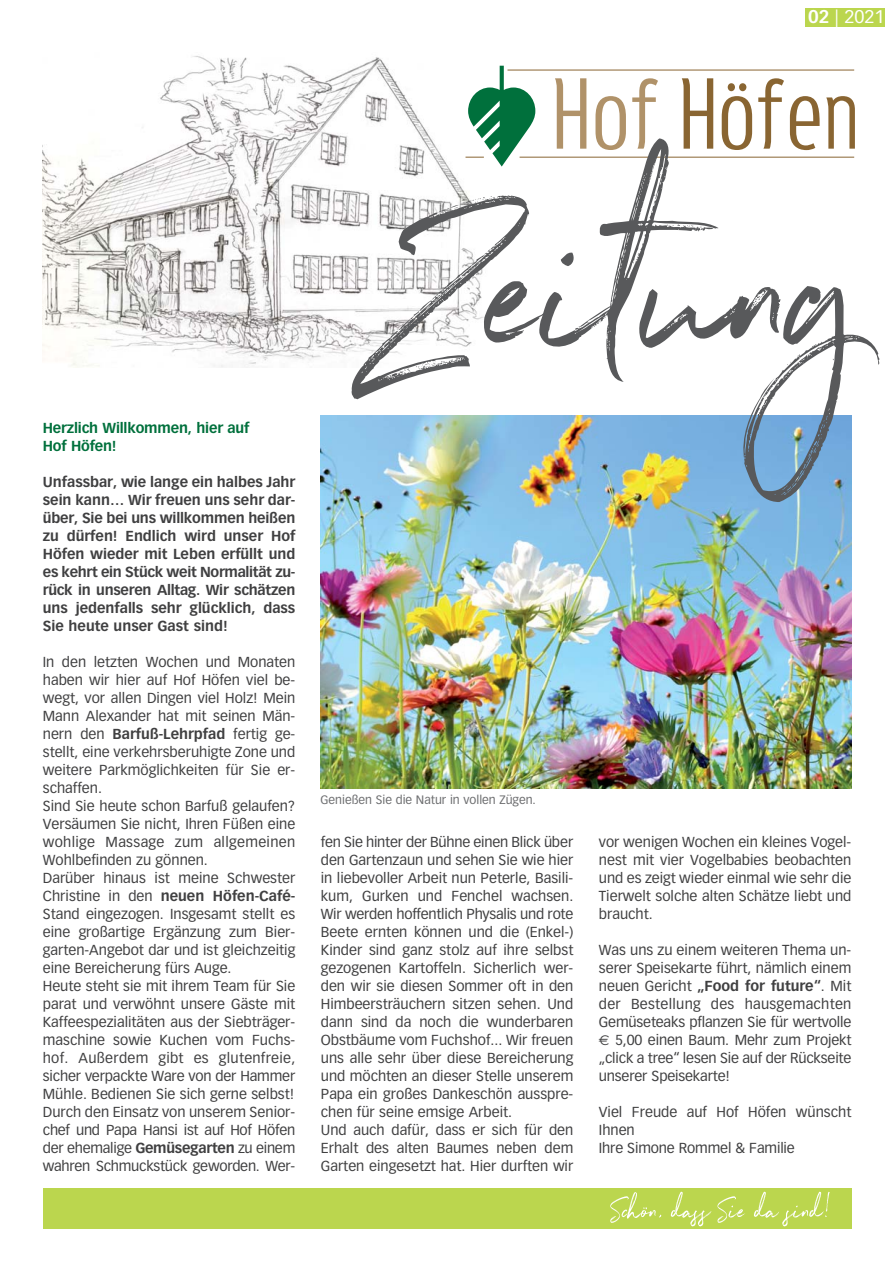
<style>
.page{position:relative;width:893px;height:1262px;background:#fff}
.page>*{position:absolute;margin:0;border:0;box-sizing:border-box;transform-origin:0 0}
.t1{font:18px "Vectora";color:#fff}
.t2{font:14.25px/18px "Vectora";color:#404041}
.t3{font:700 14.25px/18px "Vectora";color:#404041;text-align:justify}
.t4{font:700 14.25px/18px "Vectora";letter-spacing:-.01em;color:#00703c}
.t5{font:12px "Vectora";color:#6d6e70}
.s1{font-weight:700}
.s2{font-family:"Euro Sans"}
</style>
<div class="page">
<img style="left:43px;top:56px;width:342px;height:312px">
<div style="left:805px;top:8px;width:80px;height:18px;background:#bbd64e"></div>
<div style="left:43px;top:1188px;width:808px;height:41px;background:#bbd64e"></div>
<img style="left:320px;top:415px;width:531px;height:373px">
<svg style="left:351px;top:66px;width:528px;height:436px"></svg>
<svg style="left:610px;top:1192px;width:51px;height:31px"></svg>
<svg style="left:670px;top:1192px;width:75px;height:34px"></svg>
<svg style="left:754px;top:1192px;width:75px;height:34px"></svg>
<p class="t1" style="left:807px;top:9px;width:78px"><span class="s1">02</span> | 2021</p>
<p class="t4" style="left:43px;top:419px;width:208px">Herzlich Willkommen, hier auf<br>Hof Höfen!</p>
<p class="t3" style="left:43px;top:473px;width:254px">Unfassbar, wie lange ein halbes Jahr sein kann… Wir freuen uns sehr dar&shy;über, Sie bei uns willkommen heißen zu dürfen! Endlich wird unser Hof Höfen wieder mit Leben erfüllt und es kehrt ein Stück weit Normalität zu&shy;rück in unseren Alltag. Wir schätzen uns jedenfalls sehr glücklich, dass Sie heute unser Gast sind!</p>
<p class="t2" style="left:43px;top:653px;width:254px">In den letzten Wochen und Monaten haben wir hier auf Hof Höfen viel be&shy;wegt, vor allen Dingen viel Holz! Mein Mann Alexander hat mit seinen Män&shy;nern den <span class="s1">Barfuß-Lehrpfad</span> fertig ge&shy;stellt, eine verkehrsberuhigte Zone und weitere Parkmöglichkeiten für Sie er&shy;schaffen.<br>Sind Sie heute schon Barfuß gelaufen?<br>Versäumen Sie nicht, Ihren Füßen eine wohlige Massage zum allgemeinen Wohlbefinden zu gönnen.<br>Darüber hinaus ist meine Schwester Christine in den <span class="s1">neuen Höfen-Café-</span>Stand eingezogen. Insgesamt stellt es eine großartige Ergänzung zum Bier&shy;garten-Angebot dar und ist gleichzeitig eine Bereicherung fürs Auge.<br>Heute steht sie mit ihrem Team für Sie parat und verwöhnt unsere Gäste mit Kaffeespezialitäten aus der Siebträger&shy;maschine sowie Kuchen vom Fuchs&shy;hof. Außerdem gibt es glutenfreie, sicher verpackte Ware von der Hammer Mühle. Bedienen Sie sich gerne selbst!<br>Durch den Einsatz von unserem Senior&shy;chef und Papa Hansi ist auf Hof Höfen der ehemalige <span class="s1">Gemüsegarten</span> zu einem wahren Schmuckstück geworden. Wer-</p>
<p class="t5" style="left:320px;top:794px;width:217px">Genießen Sie die Natur in vollen Zügen.</p>
<p class="t2" style="left:321px;top:833px;width:254px">fen Sie hinter der Bühne einen Blick über den Gartenzaun und sehen Sie wie hier in liebevoller Arbeit nun Peterle, Basili&shy;kum, Gurken und Fenchel wachsen.<br>Wir werden hoffentlich Physalis und rote Beete ernten können und die (Enkel-)<br>Kinder sind ganz stolz auf ihre selbst gezogenen Kartoffeln. Sicherlich wer&shy;den wir sie diesen Sommer oft in den Himbeersträuchern sitzen sehen. Und dann sind da noch die wunderbaren Obstbäume vom Fuchshof... Wir freuen uns alle sehr über diese Bereicherung und möchten an dieser Stelle unserem Papa ein großes Dankeschön ausspre&shy;chen für seine emsige Arbeit.<br>Und auch dafür, dass er sich für den Erhalt des alten Baumes neben dem Garten eingesetzt hat. Hier durften wir</p>
<p class="t2" style="left:598px;top:833px;width:254px;text-align:justify">vor wenigen Wochen ein kleines Vogel&shy;nest mit vier Vogelbabies beobachten und es zeigt wieder einmal wie sehr die Tierwelt solche alten Schätze liebt und braucht.</p>
<p class="t2" style="left:598px;top:941px;width:254px;text-align:justify">Was uns zu einem weiteren Thema un&shy;serer Speisekarte führt, nämlich einem neuen Gericht <span class="s1">„Food for future“</span>. Mit der Bestellung des hausgemachten Gemüseteaks pflanzen Sie für wertvolle <span class="s2">€</span> 5,00 einen Baum. Mehr zum Projekt „click a tree“ lesen Sie auf der Rückseite unserer Speisekarte!</p>
<p class="t2" style="left:598px;top:1103px;width:254px">Viel Freude auf Hof Höfen wünscht<br>Ihnen<br>Ihre Simone Rommel &amp; Familie</p>
</div>
